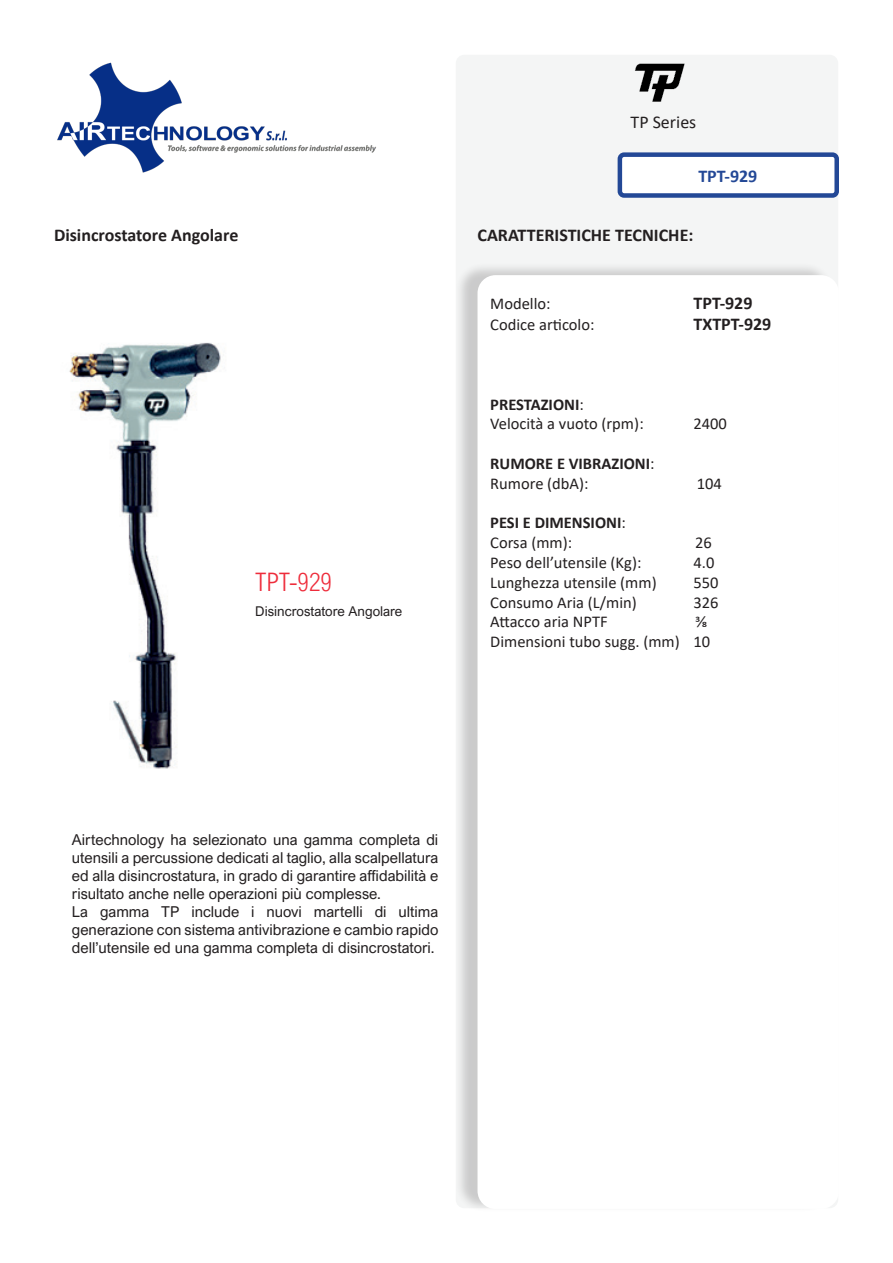
<style>
.page{position:relative;width:893px;height:1263px;background:#fff}
.page>*{position:absolute;margin:0;border:0;box-sizing:border-box;transform-origin:0 0}
.t1{font:300 25.5px "Arial Nova Cond";color:#ee2c3b}
.t2{font:700 18px "Calibri";color:#231f20}
.t3{font:18px "Calibri";color:#231f20}
.t4{font:700 18px "Calibri";color:#234896}
.t5{font:16.5px/19.8px "Calibri";color:#231f20}
.t6{font:700 16.5px/19.8px "Calibri";color:#231f20}
.t7{font:15px/18px "Arial Nova";color:#231f20}
.t8{font:13.5px "Arial Nova";color:#231f20}
.s1{font-weight:700}
.s2{font-weight:400}
</style>
<div class="page">
<img style="left:57px;top:62px;width:319px;height:111px">
<div style="left:456px;top:55px;width:382px;height:1153px;background:#f4f5f5;border-radius:9px"></div>
<div style="left:620px;top:155px;width:217px;height:40px;background:#fff;border-radius:4px"></div>
<div style="left:618px;top:152px;width:221px;height:46px;border:4px solid #234896;border-radius:4px"></div>
<div style="left:455px;top:262px;width:378px;height:951px;background:#231f20;opacity:.2"></div>
<div style="left:477px;top:275px;width:362px;height:934px;background:#fff;border-radius:18px"></div>
<img style="left:635px;top:63px;width:50px;height:39px">
<img style="left:69px;top:342px;width:152px;height:427px">
<p class="t3" style="left:631px;top:109px;width:67px">TP Series</p>
<p class="t4" style="left:698px;top:163px;width:61px">TPT-929</p>
<p class="t2" style="left:54px;top:222px;width:186px">Disincrostatore Angolare</p>
<p class="t2" style="left:478px;top:222px;width:217px">CARATTERISTICHE TECNICHE:</p>
<p class="t5" style="left:490px;top:293px;width:62px">Modello:</p>
<p class="t2" style="left:693px;top:290px;width:61px">TPT-929</p>
<p class="t5" style="left:490px;top:315px;width:106px">Codice articolo:</p>
<p class="t2" style="left:693px;top:312px;width:79px">TXTPT-929</p>
<h1 class="t1" style="left:255px;top:566px;width:78px">TPT-929</h1>
<p class="t8" style="left:255px;top:604px;width:149px">Disincrostatore Angolare</p>
<p class="t5" style="left:490px;top:394px;width:155px"><span class="s1">PRESTAZIONI</span>:<br>Velocità a vuoto (rpm):</p>
<p class="t6" style="left:490px;top:453px;width:166px">RUMORE E VIBRAZIONI<span class="s2">:<br>Rumore (dbA):</span></p>
<p class="t6" style="left:490px;top:513px;width:137px">PESI E DIMENSIONI<span class="s2">:<br>Corsa (mm):</span></p>
<p class="t5" style="left:693px;top:414px;width:35px">2400</p>
<p class="t5" style="left:697px;top:473px;width:27px">104</p>
<p class="t5" style="left:695px;top:532px;width:18px">26</p>
<p class="t5" style="left:490px;top:552px;width:153px">Peso dell’utensile (Kg):</p>
<p class="t5" style="left:693px;top:552px;width:22px">4.0</p>
<p class="t5" style="left:490px;top:572px;width:168px">Lunghezza utensile (mm)</p>
<p class="t5" style="left:693px;top:572px;width:27px">550</p>
<p class="t5" style="left:490px;top:592px;width:148px">Consumo Aria (L/min)</p>
<p class="t5" style="left:693px;top:592px;width:27px">326</p>
<p class="t5" style="left:490px;top:612px;width:119px">Attacco aria NPTF</p>
<p class="t5" style="left:490px;top:612px;width:221px;text-align:right">3/8<br>Dimensioni tubo sugg. (mm) 10</p>
<p class="t7" style="left:72px;top:831px;width:368px">Airtechnology ha selezionato una gamma completa di utensili a percussione dedicati al taglio, alla scalpellatura ed alla disincrostatura, in grado di garantire affidabilità e risultato anche nelle operazioni più complesse.<br>La gamma TP include i nuovi martelli di ultima generazione con sistema antivibrazione e cambio rapido dell’utensile ed una gamma completa di disincrostatori.</p>
</div>
